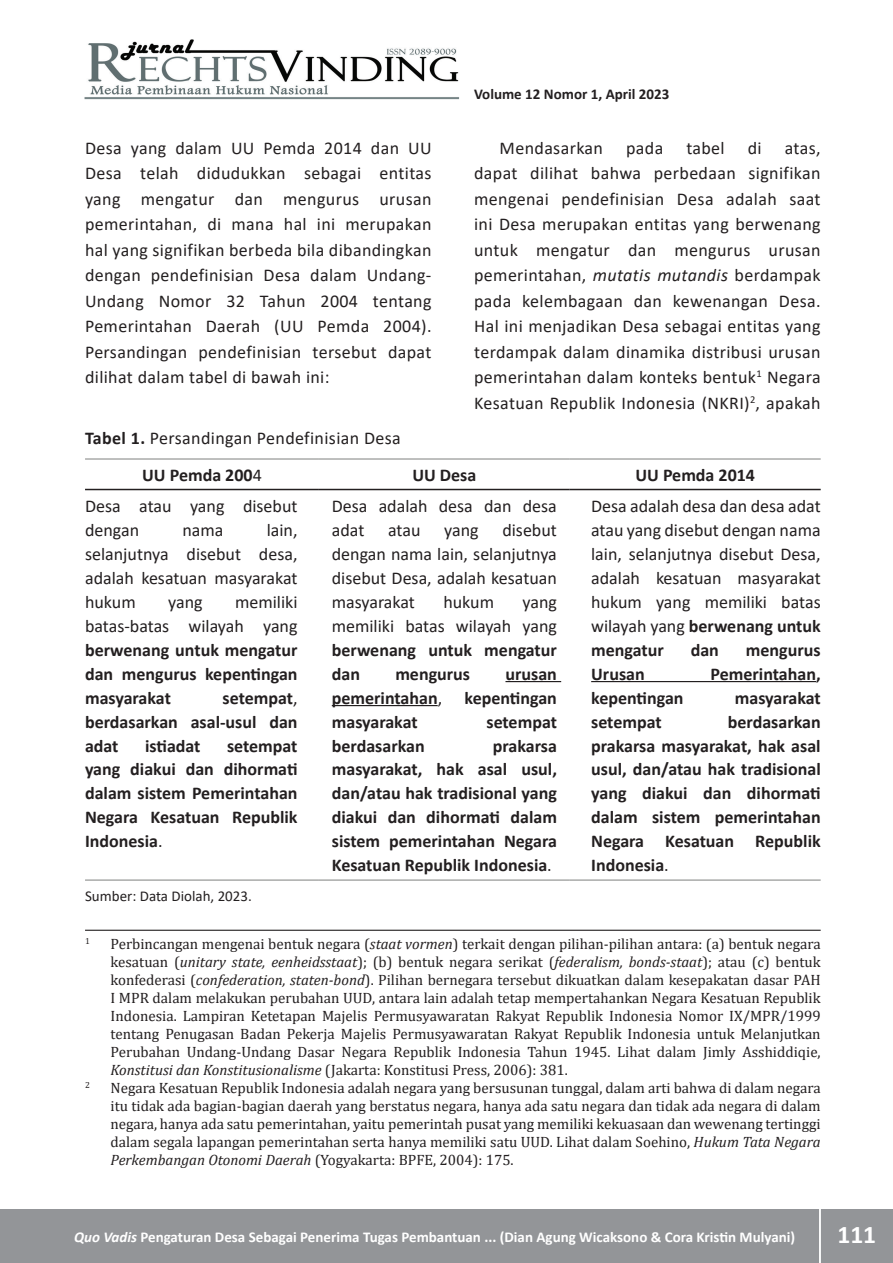
<style>
.page{position:relative;width:893px;height:1263px;background:#fff}
.page>*{position:absolute;margin:0;border:0;box-sizing:border-box;transform-origin:0 0}
.t1{font:700 25.5px "Calibri";color:#fff}
.t2{font:18px/25.5px "Calibri";color:#231f20;text-align:justify}
.t3{font:700 18px/24px "Calibri";color:#231f20;text-align:justify}
.t4{font:18px/36.9px "Calibri";letter-spacing:.02em;color:#231f20}
.t5{font:15px/18px "Cambria";color:#231f20;text-align:justify}
.t6{font:700 15px "Calibri";color:#fff}
.t7{font:700 15px "Calibri";color:#231f20}
.t8{font:15px "Calibri";color:#231f20}
.t9{font:8.7px "Cambria";color:#231f20}
.s1{font-style:italic}
.s2{font-weight:700}
.s3{font-weight:400}
</style>
<div class="page">
<div style="left:0;top:1209px;width:893px;height:54px;background:#939598"></div>
<hr style="left:819px;top:1206px;width:2px;height:57px;background:#fff">
<img style="left:85px;top:39px;width:375px;height:60px">
<hr style="left:85px;top:459px;width:234px;height:1px;background:#7f807f">
<hr style="left:319px;top:459px;width:251px;height:1px;background:#7f807f">
<hr style="left:570px;top:459px;width:251px;height:1px;background:#7f807f">
<hr style="left:85px;top:880px;width:234px;height:1px;background:#7f807f">
<hr style="left:319px;top:880px;width:251px;height:1px;background:#7f807f">
<hr style="left:570px;top:880px;width:251px;height:1px;background:#7f807f">
<hr style="left:85px;top:489px;width:234px;height:1px;background:#231f20">
<hr style="left:319px;top:489px;width:251px;height:1px;background:#231f20">
<hr style="left:570px;top:489px;width:251px;height:1px;background:#231f20">
<hr style="left:505px;top:681px;width:56px;height:1px;background:#231f20">
<hr style="left:332px;top:705px;width:106px;height:1px;background:#231f20">
<hr style="left:591px;top:681px;width:225px;height:1px;background:#231f20">
<hr style="left:85px;top:930px;width:736px;height:1px;background:#231f20">
<p class="t2" style="left:85px;top:135px;width:348px">Desa yang dalam UU Pemda 2014 dan UU Desa telah didudukkan sebagai entitas yang mengatur dan mengurus urusan pemerintahan, di mana hal ini merupakan hal yang signifikan berbeda bila dibandingkan dengan pendefinisian Desa dalam Undang-Undang Nomor 32 Tahun 2004 tentang Pemerintahan Daerah (UU Pemda 2004).<br>Persandingan pendefinisian tersebut dapat dilihat dalam tabel di bawah ini:</p>
<p class="t7" style="left:474px;top:84px;width:197px">Volume 12 Nomor 1, April 2023</p>
<p class="t4" style="left:500px;top:129px;width:105px">Mendasarkan</p>
<p class="t2" style="left:626px;top:135px;width:39px">pada</p>
<p class="t2" style="left:686px;top:135px;width:40px">tabel</p>
<p class="t2" style="left:748px;top:135px;width:15px">di</p>
<p class="t2" style="left:474px;top:135px;width:348px;text-indent:311px">atas, dapat dilihat bahwa perbedaan signifikan mengenai pendefinisian Desa adalah saat ini Desa merupakan entitas yang berwenang untuk mengatur dan mengurus urusan pemerintahan, <span class="s1">mutatis mutandis</span> berdampak pada kelembagaan dan kewenangan Desa.<br>Hal ini menjadikan Desa sebagai entitas yang terdampak dalam dinamika distribusi urusan pemerintahan dalam konteks bentuk<sup>1</sup> Negara Kesatuan Republik Indonesia (NKRI)<sup>2</sup>, apakah</p>
<p class="t4" style="left:142px;top:419px;width:260px;text-indent:-57px"><span class="s2">Tabel 1.</span> Persandingan Pendefinisian Desa<br><span class="s2">UU Pemda 200</span>4</p>
<p class="t3" style="left:412px;top:463px;width:66px">UU Desa</p>
<p class="t3" style="left:635px;top:463px;width:121px">UU Pemda 2014</p>
<p class="t2" style="left:85px;top:493px;width:214px;line-height:24px">Desa atau yang disebut dengan</p>
<p class="t2" style="left:85px;top:517px;width:214px;line-height:24px;text-indent:182px">lain, selanjutnya disebut desa, adalah kesatuan masyarakat hukum</p>
<p class="t2" style="left:182px;top:516px;width:43px">nama</p>
<p class="t2" style="left:85px;top:589px;width:214px;line-height:24px;text-align:right">memiliki<br>batas-batas wilayah yang</p>
<p class="t3" style="left:85px;top:637px;width:214px">berwenang untuk mengatur dan mengurus kepentingan masyarakat</p>
<p class="t2" style="left:168px;top:588px;width:36px">yang</p>
<p class="t3" style="left:85px;top:685px;width:214px;text-indent:138px">setempat<span class="s3">, </span>berdasarkan asal-usul dan adat</p>
<p class="t3" style="left:145px;top:733px;width:57px">istiadat</p>
<p class="t3" style="left:85px;top:733px;width:214px;text-indent:142px">setempat yang diakui dan dihormati dalam sistem Pemerintahan Negara Kesatuan Republik Indonesia<span class="s3">.</span></p>
<p class="t8" style="left:85px;top:885px;width:168px">Sumber: Data Diolah, 2023.</p>
<p class="t2" style="left:332px;top:493px;width:227px;line-height:24px">Desa adalah desa dan desa adat</p>
<p class="t2" style="left:332px;top:517px;width:227px;line-height:24px;text-indent:171px">disebut dengan nama lain, selanjutnya disebut Desa, adalah kesatuan masyarakat</p>
<p class="t2" style="left:388px;top:516px;width:34px">atau</p>
<p class="t2" style="left:444px;top:516px;width:36px">yang</p>
<p class="t2" style="left:443px;top:588px;width:52px">hukum</p>
<p class="t2" style="left:332px;top:589px;width:227px;line-height:24px;text-align:right">yang<br>memiliki batas wilayah yang</p>
<p class="t3" style="left:332px;top:637px;width:227px">berwenang untuk mengatur dan</p>
<p class="t3" style="left:332px;top:661px;width:227px;text-indent:174px">urusan pemerintahan<span class="s3">,</span> kepentingan masyarakat</p>
<p class="t3" style="left:395px;top:661px;width:76px">mengurus</p>
<p class="t3" style="left:486px;top:709px;width:72px">setempat</p>
<p class="t3" style="left:332px;top:733px;width:227px;text-indent:161px">prakarsa masyarakat, hak asal usul, dan/atau hak tradisional yang diakui dan dihormati dalam sistem pemerintahan Negara Kesatuan Republik Indonesia<span class="s3">.</span></p>
<p class="t3" style="left:332px;top:733px;width:94px">berdasarkan</p>
<p class="t2" style="left:591px;top:493px;width:231px;line-height:24px">Desa adalah desa dan desa adat atau yang disebut dengan nama lain, selanjutnya disebut Desa, adalah kesatuan masyarakat hukum yang memiliki batas wilayah yang <span class="s2">berwenang untuk mengatur</span></p>
<p class="t3" style="left:691px;top:637px;width:30px">dan</p>
<p class="t3" style="left:746px;top:637px;width:76px">mengurus</p>
<p class="t3" style="left:591px;top:661px;width:55px">Urusan</p>
<p class="t3" style="left:710px;top:661px;width:112px">Pemerintahan,</p>
<p class="t3" style="left:591px;top:685px;width:94px">kepentingan</p>
<p class="t3" style="left:735px;top:685px;width:87px">masyarakat</p>
<p class="t3" style="left:591px;top:709px;width:72px">setempat</p>
<p class="t3" style="left:591px;top:709px;width:231px;text-indent:137px">berdasarkan prakarsa masyarakat, hak asal usul, dan/atau hak tradisional yang diakui dan dihormati dalam sistem pemerintahan Negara Kesatuan Republik Indonesia<span class="s3">.</span></p>
<p class="t9" style="left:85px;top:936px;width:6px">1</p>
<p class="t5" style="left:111px;top:935px;width:712px">Perbincangan mengenai bentuk negara (<span class="s1">staat vormen</span>) terkait dengan pilihan-pilihan antara: (a) bentuk negara kesatuan (<span class="s1">unitary state, eenheidsstaat</span>); (b) bentuk negara serikat (<span class="s1">federalism, bonds-staat</span>); atau (c) bentuk konfederasi (<span class="s1">confederation, staten-bond</span>). Pilihan bernegara tersebut dikuatkan dalam kesepakatan dasar PAH I MPR dalam melakukan perubahan UUD, antara lain adalah tetap mempertahankan Negara Kesatuan Republik Indonesia. Lampiran Ketetapan Majelis Permusyawaratan Rakyat Republik Indonesia Nomor IX/MPR/1999 tentang Penugasan Badan Pekerja Majelis Permusyawaratan Rakyat Republik Indonesia untuk Melanjutkan Perubahan Undang-Undang Dasar Negara Republik Indonesia Tahun 1945. Lihat dalam Jimly Asshiddiqie, <span class="s1">Konstitusi dan Konstitusionalisme</span> (Jakarta: Konstitusi Press, 2006): 381.</p>
<p class="t9" style="left:85px;top:1080px;width:6px">2</p>
<p class="t5" style="left:111px;top:1079px;width:712px">Negara Kesatuan Republik Indonesia adalah negara yang bersusunan tunggal, dalam arti bahwa di dalam negara itu tidak ada bagian-bagian daerah yang berstatus negara, hanya ada satu negara dan tidak ada negara di dalam negara, hanya ada satu pemerintahan, yaitu pemerintah pusat yang memiliki kekuasaan dan wewenang tertinggi dalam segala lapangan pemerintahan serta hanya memiliki satu UUD. Lihat dalam Soehino, <span class="s1">Hukum Tata Negara Perkembangan Otonomi Daerah</span> (Yogyakarta: BPFE, 2004): 175.</p>
<p class="t6" style="left:74px;top:1227px;width:723px"><span class="s1">Quo Vadis</span> Pengaturan Desa Sebagai Penerima Tugas Pembantuan ... (Dian Agung Wicaksono &amp; Cora Kristin Mulyani)</p>
<h1 class="t1" style="left:837px;top:1216px;width:40px">111</h1>
</div>
